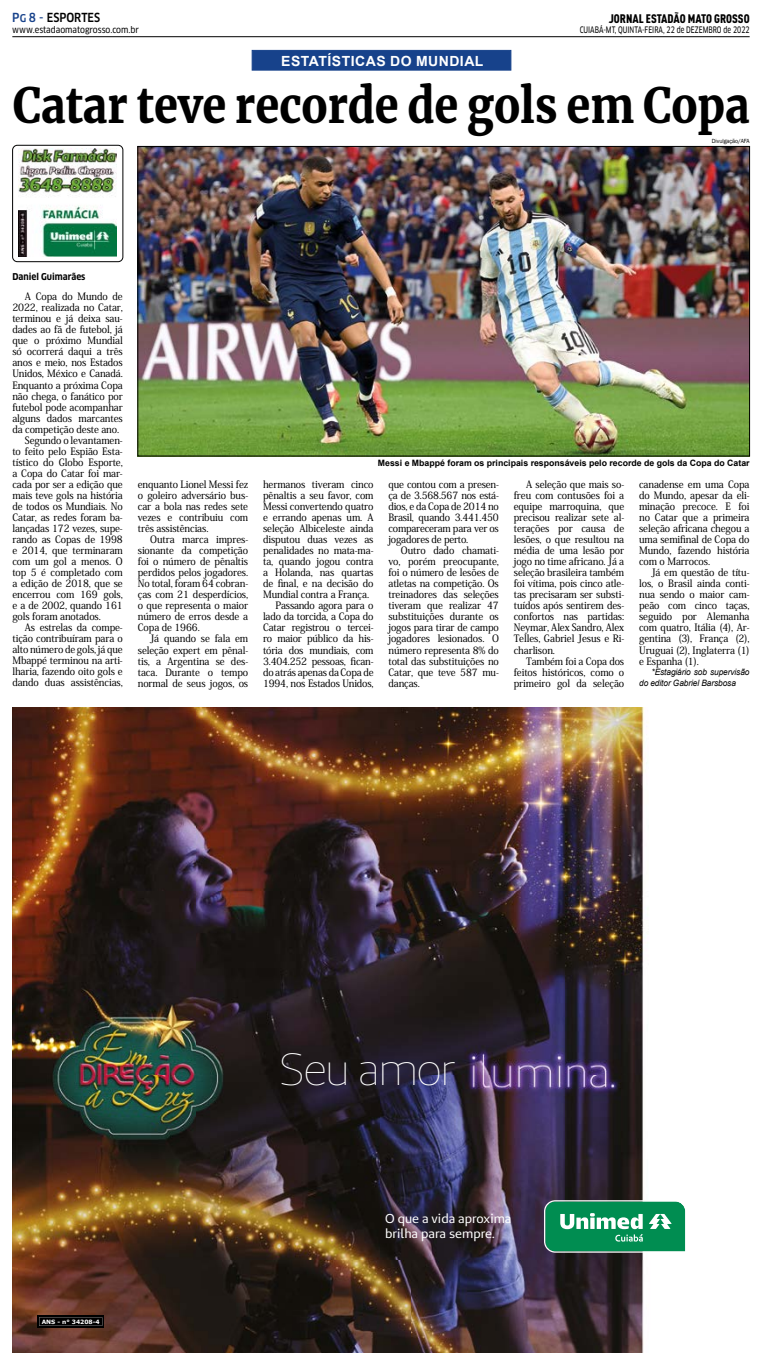
<style>
.page{position:relative;width:762px;height:1365px;background:#fff}
.page>*{position:absolute;margin:0;border:0;box-sizing:border-box;transform-origin:0 0}
.t1{font:700 48.12px "Merriweather";letter-spacing:-.005em;color:#000;scale:.9 1}
.t2{font:300 44.98px "Unimed Sans";letter-spacing:-.04em;color:#fff}
.t3{font:700 14px "Arial";letter-spacing:.035em;color:#fff}
.t4{font:12.86px/15.4px "Unimed Sans";color:#fff}
.t5{font:12.25px "DIN Cond Black Alternate";color:#000}
.t6{font:500 condensed 12.25px "Clan OT";color:#000;scale:.95 1}
.t7{font:500 10.06px/11px "Koz Min Pro";letter-spacing:-.01em;color:#000;text-align:justify;scale:.95 1}
.t8{font:700 condensed 9.19px "Clan OT";color:#000}
.t9{font:700 8.75px "Arial";color:#000}
.t10{font:italic 8.75px/10.5px "Arial";letter-spacing:-.01em;color:#000;scale:.95 1}
.t11{font:8.75px "Clan OT Narrow News";color:#000;scale:.8 1}
.t12{font:8.75px "Clan OT Narrow News";color:#000}
.t13{font:6.12px "Franklin Gothic";letter-spacing:-.01em;color:#000;scale:.95 1}
.t14{font:700 5.86px "Verdana";color:#fff}
.s1{color:#17428b}
.s2{font-size:10.5px;color:#17428b}
</style>
<div class="page">
<img style="left:12px;top:707px;width:636px;height:645px">
<svg style="left:544px;top:1199px;width:142px;height:53px;background:#319f70"></svg>
<svg style="left:37px;top:1315px;width:67px;height:12px"></svg>
<svg style="left:39px;top:1316px;width:63px;height:9px"></svg>
<hr style="left:12px;top:36px;width:737px;height:1px;background:#000">
<div style="left:252px;top:50px;width:259px;height:21px;background:#17428b;border:1px solid #17428b"></div>
<img style="left:19px;top:149px;width:98px;height:107px">
<div style="left:12px;top:145px;width:111px;height:117px;border:1px solid #000;border-radius:5px"></div>
<img style="left:140px;top:148px;width:607px;height:306px">
<p class="t6" style="left:12px;top:10px;width:94px"><span class="s1">P</span><span class="s2">G</span> <span class="s1">8 -</span> ESPORTES</p>
<p class="t12" style="left:12px;top:24px;width:128px">www.estadaomatogrosso.com.br</p>
<p class="t5" style="left:608px;top:11px;width:142px">JORNAL ESTADÃO MATO GROSSO</p>
<p class="t11" style="left:579px;top:25px;width:214px">CUIABÁ-MT, QUINTA-FEIRA, 22 de DEZEMBRO de 2022</p>
<h3 class="t3" style="left:281px;top:51px;width:204px">ESTATÍSTICAS DO MUNDIAL</h3>
<h1 class="t1" style="left:13px;top:75px;width:820px">Catar teve recorde de gols em Copa</h1>
<p class="t13" style="left:711px;top:137px;width:41px">Divulgação/AFA</p>
<p class="t8" style="left:12px;top:272px;width:75px">Daniel Guimarães</p>
<p class="t7" style="left:25px;top:290px;width:105px">A Copa do Mundo de</p>
<p class="t7" style="left:12px;top:302px;width:118px">2022, realizada no Catar,</p>
<p class="t7" style="left:12px;top:313px;width:118px">terminou e já deixa sau-</p>
<p class="t7" style="left:12px;top:324px;width:118px">dades ao fã de futebol, já</p>
<p class="t7" style="left:12px;top:335px;width:118px">que o próximo Mundial</p>
<p class="t7" style="left:12px;top:346px;width:118px">só ocorrerá daqui a três</p>
<p class="t7" style="left:12px;top:357px;width:118px">anos e meio, nos Estados</p>
<p class="t7" style="left:12px;top:368px;width:118px">Unidos, México e Canadá.</p>
<p class="t7" style="left:12px;top:379px;width:118px">Enquanto a próxima Copa</p>
<p class="t7" style="left:12px;top:390px;width:118px">não chega, o fanático por</p>
<p class="t7" style="left:12px;top:401px;width:118px">futebol pode acompanhar</p>
<p class="t7" style="left:12px;top:412px;width:118px">alguns dados marcantes</p>
<p class="t7" style="left:12px;top:423px;width:114px">da competição deste ano.</p>
<p class="t7" style="left:25px;top:434px;width:105px">Segundo o levantamen-</p>
<p class="t7" style="left:12px;top:445px;width:118px">to feito pelo Espião Esta-</p>
<p class="t7" style="left:12px;top:456px;width:118px">tístico do Globo Esporte,</p>
<p class="t7" style="left:12px;top:467px;width:118px">a Copa do Catar foi mar-</p>
<p class="t7" style="left:12px;top:478px;width:118px">cada por ser a edição que</p>
<p class="t7" style="left:12px;top:489px;width:118px">mais teve gols na história</p>
<p class="t7" style="left:12px;top:500px;width:118px">de todos os Mundiais. No</p>
<p class="t7" style="left:12px;top:511px;width:118px">Catar, as redes foram ba-</p>
<p class="t7" style="left:12px;top:522px;width:118px">lançadas 172 vezes, supe-</p>
<p class="t7" style="left:12px;top:533px;width:118px">rando as Copas de 1998</p>
<p class="t7" style="left:12px;top:544px;width:118px">e 2014, que terminaram</p>
<p class="t7" style="left:12px;top:555px;width:118px">com um gol a menos. O</p>
<p class="t7" style="left:12px;top:566px;width:118px">top 5 é completado com</p>
<p class="t7" style="left:12px;top:577px;width:118px">a edição de 2018, que se</p>
<p class="t7" style="left:12px;top:588px;width:118px">encerrou com 169 gols,</p>
<p class="t7" style="left:12px;top:599px;width:118px">e a de 2002, quando 161</p>
<p class="t7" style="left:12px;top:610px;width:95px">gols foram anotados.</p>
<p class="t7" style="left:25px;top:621px;width:105px">As estrelas da compe-</p>
<p class="t7" style="left:12px;top:632px;width:118px">tição contribuíram para o</p>
<p class="t7" style="left:12px;top:643px;width:118px">alto número de gols, já que</p>
<p class="t7" style="left:12px;top:654px;width:118px">Mbappé terminou na arti-</p>
<p class="t7" style="left:12px;top:665px;width:118px">lharia, fazendo oito gols e</p>
<p class="t7" style="left:12px;top:676px;width:118px">dando duas assistências,</p>
<p class="t7" style="left:138px;top:478px;width:118px">enquanto Lionel Messi fez o goleiro adversário bus&shy;car a bola nas redes sete vezes e contribuiu com três assistências.</p>
<p class="t7" style="left:138px;top:533px;width:118px;text-indent:12px">Outra marca impres&shy;sionante da competição foi o número de pênaltis perdidos pelos jogadores.<br>No total, foram 64 cobran&shy;ças com 21 desperdícios, o que representa o maior número de erros desde a Copa de 1966.</p>
<p class="t7" style="left:138px;top:633px;width:118px;text-indent:12px">Já quando se fala em seleção expert em pênal&shy;tis, a Argentina se des&shy;taca. Durante o tempo normal de seus jogos, os</p>
<p class="t9" style="left:378px;top:456px;width:373px">Messi e Mbappé foram os principais responsáveis pelo recorde de gols da Copa do Catar</p>
<p class="t7" style="left:263px;top:478px;width:118px">hermanos tiveram cinco</p>
<p class="t7" style="left:263px;top:489px;width:118px">pênaltis a seu favor, com</p>
<p class="t7" style="left:263px;top:500px;width:118px">Messi convertendo quatro</p>
<p class="t7" style="left:263px;top:511px;width:118px">e errando apenas um. A</p>
<p class="t7" style="left:263px;top:522px;width:118px">seleção Albiceleste ainda</p>
<p class="t7" style="left:263px;top:533px;width:118px">disputou duas vezes as</p>
<p class="t7" style="left:263px;top:544px;width:118px">penalidades no mata-ma-</p>
<p class="t7" style="left:263px;top:555px;width:118px">ta, quando jogou contra</p>
<p class="t7" style="left:263px;top:566px;width:118px">a Holanda, nas quartas</p>
<p class="t7" style="left:263px;top:577px;width:118px">de final, e na decisão do</p>
<p class="t7" style="left:263px;top:588px;width:113px">Mundial contra a França.</p>
<p class="t7" style="left:275px;top:599px;width:105px">Passando agora para o</p>
<p class="t7" style="left:263px;top:610px;width:118px">lado da torcida, a Copa do</p>
<p class="t7" style="left:263px;top:621px;width:118px">Catar registrou o tercei-</p>
<p class="t7" style="left:263px;top:632px;width:118px">ro maior público da his-</p>
<p class="t7" style="left:263px;top:644px;width:118px">tória dos mundiais, com</p>
<p class="t7" style="left:263px;top:655px;width:118px">3.404.252 pessoas, fican-</p>
<p class="t7" style="left:263px;top:666px;width:118px">do atrás apenas da Copa de</p>
<p class="t7" style="left:263px;top:677px;width:118px">1994, nos Estados Unidos,</p>
<p class="t7" style="left:388px;top:478px;width:118px">que contou com a presen&shy;ça de 3.568.567 nos está&shy;dios, e da Copa de 2014 no Brasil, quando 3.441.450 compareceram para ver os jogadores de perto.</p>
<p class="t7" style="left:388px;top:544px;width:118px;text-indent:12px">Outro dado chamati&shy;vo, porém preocupante, foi o número de lesões de atletas na competição. Os treinadores das seleções tiveram que realizar 47 substituições durante os jogos para tirar de campo jogadores lesionados. O número representa 8% do total das substituições no Catar, que teve 587 mu&shy;danças.</p>
<p class="t7" style="left:513px;top:478px;width:118px;text-indent:12px">A seleção que mais so&shy;freu com contusões foi a equipe marroquina, que precisou realizar sete al&shy;terações por causa de lesões, o que resultou na média de uma lesão por jogo no time africano. Já a seleção brasileira também foi vítima, pois cinco atle&shy;tas precisaram ser substi&shy;tuídos após sentirem des&shy;confortos nas partidas:<br>Neymar, Alex Sandro, Alex Telles, Gabriel Jesus e Ri&shy;charlison.</p>
<p class="t7" style="left:513px;top:655px;width:118px;text-indent:12px">Também foi a Copa dos feitos históricos, como o primeiro gol da seleção</p>
<p class="t7" style="left:639px;top:478px;width:118px">canadense em uma Copa do Mundo, apesar da eli&shy;minação precoce. E foi no Catar que a primeira seleção africana chegou a uma semifinal de Copa do Mundo, fazendo história com o Marrocos.</p>
<p class="t7" style="left:639px;top:566px;width:118px;text-indent:12px">Já em questão de títu&shy;los, o Brasil ainda conti&shy;nua sendo o maior cam&shy;peão com cinco taças, seguido por Alemanha com quatro, Itália (4), Ar&shy;gentina (3), França (2), Uruguai (2), Inglaterra (1) e Espanha (1).</p>
<p class="t10" style="left:639px;top:666px;width:118px;text-indent:12px">*Estagiário sob supervisão do editor Gabriel Barsbosa</p>
<p class="t14" style="left:42px;top:1317px;width:59px">ANS - n° 34208-4</p>
<h2 class="t2" style="left:279px;top:1041px;width:178px">Seu amor</h2>
<p class="t4" style="left:385px;top:1209px;width:128px">O que a vida aproxima brilha para sempre.</p>
</div>
